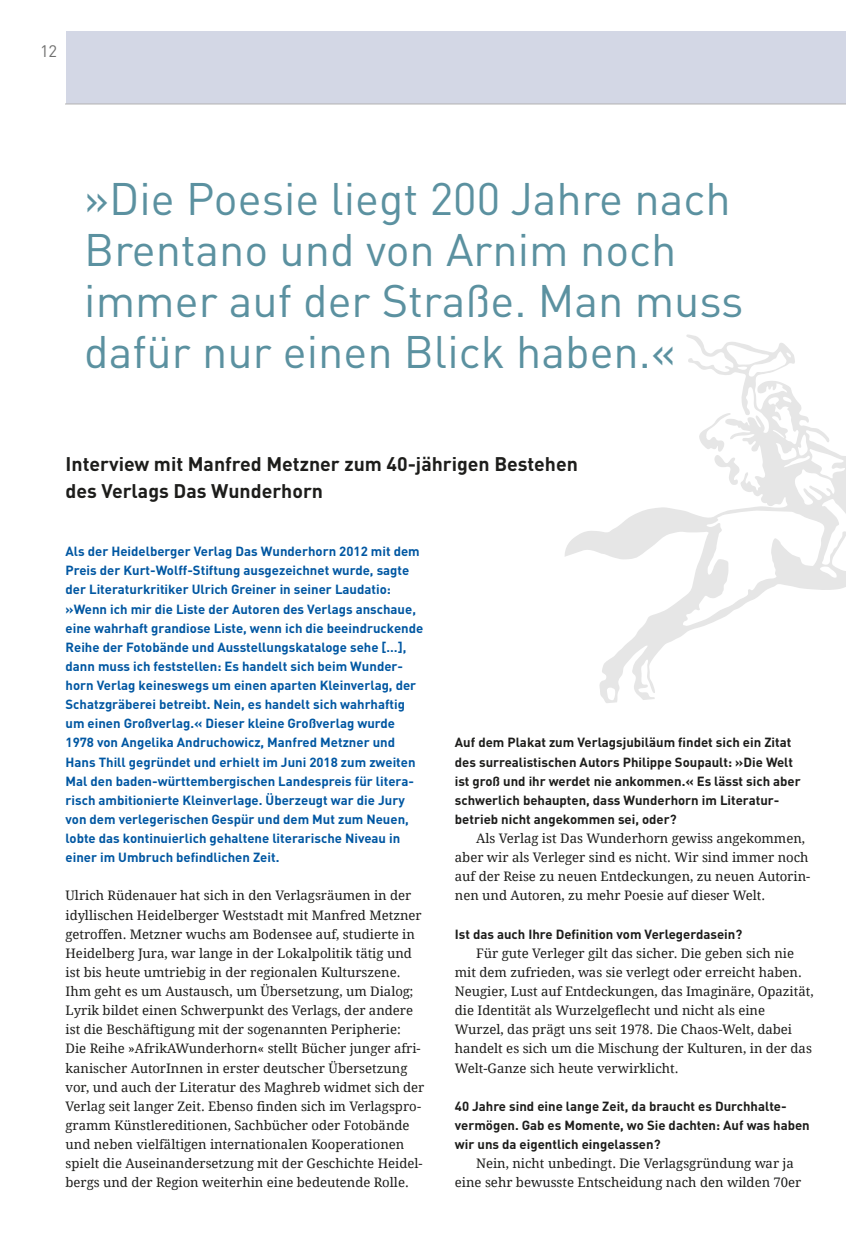
<style>
.page{position:relative;width:846px;height:1258px;background:#fff}
.page>*{position:absolute;margin:0;border:0;box-sizing:border-box;transform-origin:0 0}
.t1{font:45px/51px "DINOT";color:#5b91a0}
.t2{font:700 19.5px/27px "DINOT";color:#1d1d1b}
.t3{font:16.5px "DINOT";color:#70706f}
.t4{font:13.2px/19px "Droid Serif 2";color:#1d1d1b}
.t5{font:700 13.2px/19px "DINOT";color:#0057a2}
.t6{font:700 13.2px/19px "DINOT";color:#1d1d1b}
.t7{font:13.2px "Droid Serif";color:#1d1d1b}
.s1{font-family:"Droid Serif 2"}
</style>
<div class="page">
<div style="left:66px;top:32px;width:779px;height:72px;background:#d3d7e5"></div>
<hr style="left:65px;top:104px;width:780px;height:1px;background:#b2b2b2">
<svg style="left:565px;top:334px;width:280px;height:369px"></svg>
<svg style="left:698px;top:413px;width:42px;height:72px"></svg>
<p class="t3" style="left:40px;top:40px;width:19px">12</p>
<h1 class="t1" style="left:84px;top:171px;width:660px">»Die Poesie liegt 200 Jahre nach<br>Brentano und von Arnim noch immer auf der Straße. Man muss dafür nur einen Blick haben.«</h1>
<h2 class="t2" style="left:66px;top:449px;width:514px">Interview mit Manfred Metzner zum 40-jährigen Bestehen des Verlags Das Wunderhorn</h2>
<p class="t5" style="left:66px;top:541px;width:359px">Als der Heidelberger Verlag Das Wunderhorn 2012 mit dem Preis der Kurt-Wolff-Stiftung ausgezeichnet wurde, sagte der Literaturkritiker Ulrich Greiner in seiner Laudatio: »Wenn ich mir die Liste der Autoren des Verlags anschaue, eine wahrhaft grandiose Liste, wenn ich die beeindruckende Reihe der Fotobände und Ausstellungskataloge sehe […], dann muss ich feststellen: Es handelt sich beim Wunder&shy;horn Verlag keineswegs um einen aparten Kleinverlag, der Schatzgräberei betreibt. Nein, es handelt sich wahrhaftig um einen Großverlag.« Dieser kleine Großverlag wurde 1978 von Angelika Andruchowicz, Manfred Metzner und Hans Thill gegründet und erhielt im Juni 2018 zum zweiten Mal den baden-württembergischen Landespreis für litera&shy;risch ambitionierte Kleinverlage. Überzeugt war die Jury von dem verlegerischen Gespür und dem Mut zum Neuen, lobte das kontinuierlich gehaltene literarische Niveau in einer im Umbruch befindlichen Zeit.</p>
<p class="t4" style="left:66px;top:886px;width:360px">Ulrich Rüdenauer hat sich in den Verlagsräumen in der idyllischen Heidelberger Weststadt mit Manfred Metzner getroffen. Metzner wuchs am Bodensee auf, studierte in Heidelberg Jura, war lange in der Lokalpolitik tätig und ist bis heute umtriebig in der regionalen Kulturszene.<br>Ihm geht es um Austausch, um Übersetzung, um Dialog; Lyrik bildet einen Schwerpunkt des Verlags, der andere ist die Beschäftigung mit der sogenannten Peripherie:<br>Die Reihe »AfrikAWunderhorn« stellt Bücher junger afri&shy;kanischer AutorInnen in erster deutscher Übersetzung vor, und auch der Literatur des Maghreb widmet sich der</p>
<p class="t7" style="left:66px;top:1098px;width:357px">Verlag seit langer Zeit. Ebenso finden sich im Verlagspro<span class="s1">-</span></p>
<p class="t4" style="left:66px;top:1116px;width:358px">gramm Künstlereditionen, Sachbücher oder Fotobände und neben vielfältigen internationalen Kooperationen spielt die Auseinandersetzung mit der Geschichte Heidel&shy;bergs und der Region weiterhin eine bedeutende Rolle.</p>
<p class="t6" style="left:455px;top:732px;width:347px">Auf dem Plakat zum Verlagsjubiläum findet sich ein Zitat des surrealistischen Autors Philippe Soupault: »Die Welt ist groß und ihr werdet nie ankommen.« Es lässt sich aber schwerlich behaupten, dass Wunderhorn im Literatur&shy;betrieb nicht angekommen sei, oder?</p>
<p class="t4" style="left:455px;top:829px;width:357px;text-indent:21px">Als Verlag ist Das Wunderhorn gewiss angekommen, aber wir als Verleger sind es nicht. Wir sind immer noch auf der Reise zu neuen Entdeckungen, zu neuen Autorin&shy;nen und Autoren, zu mehr Poesie auf dieser Welt.</p>
<p class="t6" style="left:455px;top:924px;width:289px">Ist das auch Ihre Definition vom Verlegerdasein?</p>
<p class="t4" style="left:455px;top:943px;width:360px;text-indent:21px">Für gute Verleger gilt das sicher. Die geben sich nie mit dem zufrieden, was sie verlegt oder erreicht haben.<br>Neugier, Lust auf Entdeckungen, das Imaginäre, Opazität,</p>
<p class="t7" style="left:455px;top:1002px;width:312px">die Identität als Wurzelgeflecht und nicht als eine</p>
<p class="t4" style="left:455px;top:1020px;width:358px">Wurzel, das prägt uns seit 1978. Die Chaos-Welt, dabei handelt es sich um die Mischung der Kulturen, in der das<br>Welt-Ganze sich heute verwirklicht.</p>
<p class="t6" style="left:455px;top:1096px;width:356px">40 Jahre sind eine lange Zeit, da braucht es Durchhalte&shy;vermögen. Gab es Momente, wo Sie dachten: Auf was haben wir uns da eigentlich eingelassen?</p>
<p class="t4" style="left:455px;top:1154px;width:348px;text-indent:21px">Nein, nicht unbedingt. Die Verlagsgründung war ja eine sehr bewusste Entscheidung nach den wilden 70er</p>
</div>
